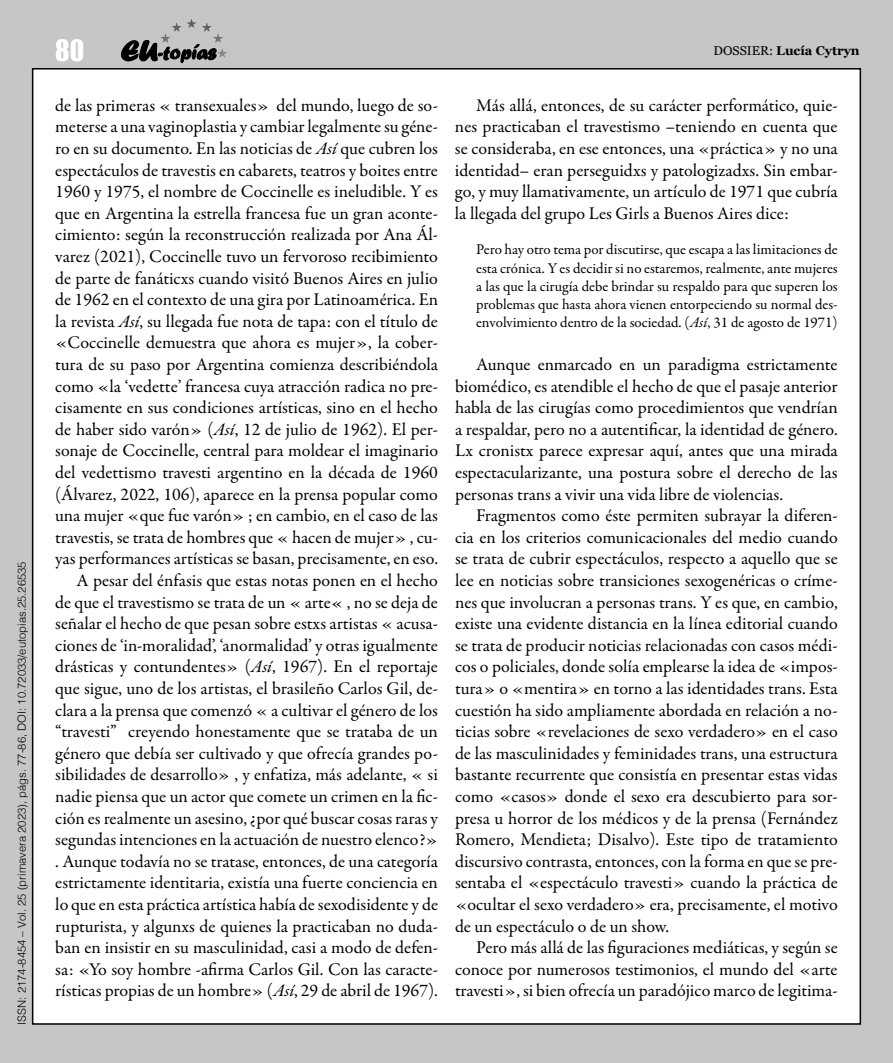
<style>
.page{position:relative;width:893px;height:1063px;background:#c6c6c6}
.page>*{position:absolute;margin:0;border:0;box-sizing:border-box;transform-origin:0 0}
.t1{font:27px "Impact";color:#fff}
.t2{font:18px/21.6px "Garamond Premr Pro";color:#000;text-align:justify}
.t3{font:15px/18.3px "Garamond Premr Pro";color:#000;text-align:justify}
.t4{font:700 12.75px "Georgia";color:#000}
.t5{font:300 11.25px "Helvetica";color:#000}
.s1{font-weight:400}
.s2{font-style:italic}
</style>
<div class="page">
<div style="left:33px;top:69px;width:827px;height:955px;background:#fff"></div>
<svg style="left:121px;top:40px;width:95px;height:23px"></svg>
<hr style="left:161px;top:19px;width:66px;height:1px;background:#585857">
<hr style="left:161px;top:20px;width:66px;height:1px;background:#595958">
<hr style="left:161px;top:21px;width:66px;height:1px;background:#5a5a59">
<hr style="left:161px;top:22px;width:66px;height:1px;background:#5c5c5b">
<hr style="left:161px;top:23px;width:66px;height:1px;background:#5d5d5c">
<hr style="left:161px;top:24px;width:66px;height:1px;background:#5f5f5e">
<hr style="left:161px;top:25px;width:66px;height:1px;background:#60605f">
<hr style="left:161px;top:26px;width:66px;height:1px;background:#626261">
<hr style="left:161px;top:27px;width:66px;height:1px;background:#636362">
<hr style="left:161px;top:28px;width:66px;height:1px;background:#656464">
<hr style="left:161px;top:29px;width:66px;height:1px;background:#666565">
<hr style="left:161px;top:30px;width:66px;height:1px;background:#676766">
<hr style="left:161px;top:31px;width:66px;height:1px;background:#696868">
<hr style="left:161px;top:32px;width:66px;height:1px;background:#6a6969">
<hr style="left:161px;top:33px;width:66px;height:1px;background:#6c6b6b">
<hr style="left:161px;top:34px;width:66px;height:1px;background:#6c6c6c">
<hr style="left:161px;top:35px;width:66px;height:1px;background:#6e6e6d">
<hr style="left:161px;top:36px;width:66px;height:1px;background:#6f6f6e">
<hr style="left:161px;top:37px;width:66px;height:1px;background:#717170">
<hr style="left:161px;top:38px;width:66px;height:1px;background:#727271">
<hr style="left:161px;top:39px;width:66px;height:1px;background:#747473">
<hr style="left:161px;top:40px;width:66px;height:1px;background:#757574">
<hr style="left:161px;top:41px;width:66px;height:1px;background:#767675">
<hr style="left:161px;top:42px;width:66px;height:1px;background:#787877">
<hr style="left:161px;top:43px;width:66px;height:1px;background:#797978">
<hr style="left:161px;top:44px;width:66px;height:1px;background:#7b7b7a">
<hr style="left:161px;top:45px;width:66px;height:1px;background:#7c7c7b">
<hr style="left:161px;top:46px;width:66px;height:1px;background:#7e7d7d">
<hr style="left:161px;top:47px;width:66px;height:1px;background:#7f7e7e">
<hr style="left:161px;top:48px;width:66px;height:1px;background:#818080">
<hr style="left:161px;top:49px;width:66px;height:1px;background:#828181">
<hr style="left:161px;top:50px;width:66px;height:1px;background:#828282">
<hr style="left:161px;top:51px;width:66px;height:1px;background:#848483">
<hr style="left:161px;top:52px;width:66px;height:1px;background:#858584">
<hr style="left:161px;top:53px;width:66px;height:1px;background:#878786">
<hr style="left:161px;top:54px;width:66px;height:1px;background:#888887">
<hr style="left:161px;top:55px;width:66px;height:1px;background:#898989">
<hr style="left:161px;top:56px;width:66px;height:1px;background:#8a8a8a">
<hr style="left:161px;top:57px;width:66px;height:1px;background:#8c8c8b">
<p class="t5" style="left:12px;top:1025px;width:465px;rotate:-90deg">ISSN: 2174-8454 – Vol. 25 (primavera 2023), págs. 77-86, DOI: 10.72033/eutopias.25.26535</p>
<h1 class="t1" style="left:55px;top:29px;width:30px">80</h1>
<p class="t4" style="left:714px;top:41px;width:148px"><span class="s1">DOSSIER:</span> Lucía Cytryn</p>
<p class="t2" style="left:55px;top:95px;width:384px;text-align:right">de las primeras « transexuales» del mundo, luego de so&shy;meterse a una vaginoplastia y cambiar legalmente su géne&shy;ro en su documento. En las noticias de <span class="s2">Así</span> que cubren los espectáculos de travestis en cabarets, teatros y boites entre 1960 y 1975, el nombre de Coccinelle es ineludible. Y es que en Argentina la estrella francesa fue un gran aconte&shy;cimiento: según la reconstrucción realizada por Ana Ál&shy;varez (2021), Coccinelle tuvo un fervoroso recibimiento de parte de fanáticxs cuando visitó Buenos Aires en julio de 1962 en el contexto de una gira por Latinoamérica. En la revista <span class="s2">Así</span>, su llegada fue nota de tapa: con el título de «Coccinelle demuestra que ahora es mujer», la cober&shy;tura de su paso por Argentina comienza describiéndola como «la ‘vedette’ francesa cuya atracción radica no pre&shy;cisamente en sus condiciones artísticas, sino en el hecho de haber sido varón» (<span class="s2">Así</span>, 12 de julio de 1962). El per&shy;sonaje de Coccinelle, central para moldear el imaginario del vedettismo travesti argentino en la década de 1960 (Álvarez, 2022, 106), aparece en la prensa popular como una mujer «que fue varón» ; en cambio, en el caso de las travestis, se trata de hombres que « hacen de mujer» , cu&shy;yas performances artísticas se basan, precisamente, en eso.<br>A pesar del énfasis que estas notas ponen en el hecho<br>de que el travestismo se trata de un « arte« , no se deja de señalar el hecho de que pesan sobre estxs artistas « acusa&shy;ciones de ‘in-moralidad’, ‘anormalidad’ y otras igualmente drásticas y contundentes» (<span class="s2">Así</span>, 1967). En el reportaje que sigue, uno de los artistas, el brasileño Carlos Gil, de&shy;clara a la prensa que comenzó « a cultivar el género de los “travesti” creyendo honestamente que se trataba de un género que debía ser cultivado y que ofrecía grandes po&shy;sibilidades de desarrollo» , y enfatiza, más adelante, « si nadie piensa que un actor que comete un crimen en la fic&shy;ción es realmente un asesino, ¿por qué buscar cosas raras y segundas intenciones en la actuación de nuestro elenco?» . Aunque todavía no se tratase, entonces, de una categoría estrictamente identitaria, existía una fuerte conciencia en lo que en esta práctica artística había de sexodisidente y de rupturista, y algunxs de quienes la practicaban no duda&shy;ban en insistir en su masculinidad, casi a modo de defen&shy;sa: «Yo soy hombre -afirma Carlos Gil. Con las caracte&shy;rísticas propias de un hombre» (<span class="s2">Así</span>, 29 de abril de 1967).</p>
<p class="t2" style="left:455px;top:95px;width:384px;text-indent:21px">Más allá, entonces, de su carácter performático, quie&shy;nes practicaban el travestismo –teniendo en cuenta que se consideraba, en ese entonces, una «práctica» y no una identidad– eran perseguidxs y patologizadxs. Sin embar&shy;go, y muy llamativamente, un artículo de 1971 que cubría la llegada del grupo Les Girls a Buenos Aires dice:</p>
<p class="t3" style="left:476px;top:241px;width:363px">Pero hay otro tema por discutirse, que escapa a las limitaciones de esta crónica. Y es decidir si no estaremos, realmente, ante mujeres a las que la cirugía debe brindar su respaldo para que superen los problemas que hasta ahora vienen entorpeciendo su normal des&shy;envolvimiento dentro de la sociedad. (<span class="s2">Así</span>, 31 de agosto de 1971)</p>
<p class="t2" style="left:455px;top:354px;width:384px;text-indent:21px">Aunque enmarcado en un paradigma estrictamente biomédico, es atendible el hecho de que el pasaje anterior habla de las cirugías como procedimientos que vendrían a respaldar, pero no a autentificar, la identidad de género.<br>Lx cronistx parece expresar aquí, antes que una mirada espectacularizante, una postura sobre el derecho de las personas trans a vivir una vida libre de violencias.</p>
<p class="t2" style="left:455px;top:505px;width:384px;text-indent:21px">Fragmentos como éste permiten subrayar la diferen&shy;cia en los criterios comunicacionales del medio cuando se trata de cubrir espectáculos, respecto a aquello que se lee en noticias sobre transiciones sexogenéricas o críme&shy;nes que involucran a personas trans. Y es que, en cambio, existe una evidente distancia en la línea editorial cuando se trata de producir noticias relacionadas con casos médi&shy;cos o policiales, donde solía emplearse la idea de «impos&shy;tura» o «mentira» en torno a las identidades trans. Esta cuestión ha sido ampliamente abordada en relación a no&shy;ticias sobre «revelaciones de sexo verdadero» en el caso de las masculinidades y feminidades trans, una estructura bastante recurrente que consistía en presentar estas vidas como «casos» donde el sexo era descubierto para sor&shy;presa u horror de los médicos y de la prensa (Fernández Romero, Mendieta; Disalvo). Este tipo de tratamiento discursivo contrasta, entonces, con la forma en que se pre&shy;sentaba el «espectáculo travesti» cuando la práctica de «ocultar el sexo verdadero» era, precisamente, el motivo de un espectáculo o de un show.</p>
<p class="t2" style="left:455px;top:937px;width:384px;text-indent:21px">Pero más allá de las figuraciones mediáticas, y según se conoce por numerosos testimonios, el mundo del «arte travesti», si bien ofrecía un paradójico marco de legitima-</p>
</div>
